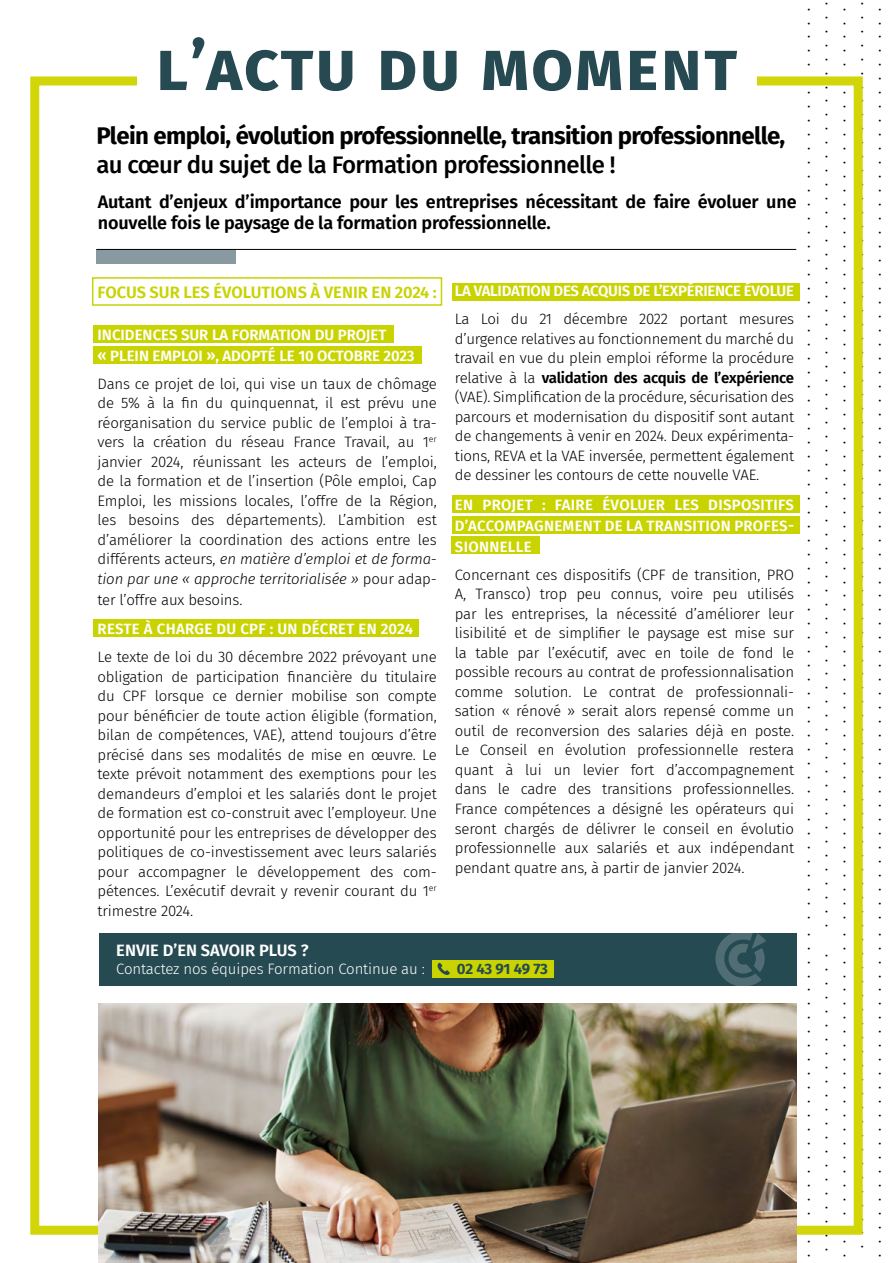
<style>
.page{position:relative;width:893px;height:1263px;background:#fff}
.page>*{position:absolute;margin:0;border:0;box-sizing:border-box;transform-origin:0 0}
.t1{font:700 69px "Fira Sans";letter-spacing:.03em;color:#274a52}
.t2{font:700 24px "Fira Sans";letter-spacing:-.025em;color:#000}
.t3{font:500 24px "Fira Sans";letter-spacing:-.025em;color:#000}
.t4{font:600 18px/21px "Fira Sans";letter-spacing:-.01em;color:#000}
.t5{font:600 16.5px "Fira Sans";color:#c8d300}
.t6{font:600 16.5px "Fira Sans";color:#fff}
.t7{font:300 15px/19.5px "Fira Sans";letter-spacing:-.01em;color:#000;text-align:justify}
.t8{font:600 15px/21px "Fira Sans";color:#fff}
.t9{font:600 15px "Fira Sans";letter-spacing:-.02em;color:#fff}
.t10{font:300 15px "Fira Sans";letter-spacing:-.01em;color:#fff}
.t11{font:600 15px "Fira Sans";letter-spacing:.02em;color:#fff}
.t12{font:700 15px "Fira Sans";letter-spacing:-.025em;color:#264a52}
.t13{font:700 12.45px/17.7px "Minion Pro";color:#000}
.s1{font-style:italic}
.s2{font-weight:600}
</style>
<div class="page">
<div style="left:99px;top:933px;width:697px;height:53px;background:#264a52"></div>
<div style="left:30px;top:76px;width:833px;height:1159px;border:9px solid #d2d608"></div>
<div style="left:137px;top:45px;width:619px;height:67px;background:#fff"></div>
<img style="left:99px;top:1003px;width:697px;height:260px">
<div style="left:92px;top:277px;width:350px;height:29px;border:2px solid #c8d300"></div>
<div style="left:93px;top:325px;width:300px;height:18px;background:#c8d300"></div>
<div style="left:452px;top:496px;width:347px;height:17px;background:#c8d300"></div>
<div style="left:452px;top:283px;width:347px;height:17px;background:#c8d300"></div>
<div style="left:93px;top:619px;width:325px;height:18px;background:#c8d300"></div>
<div style="left:432px;top:960px;width:122px;height:18px;background:#c8d300"></div>
<div style="left:93px;top:346px;width:329px;height:17px;background:#c8d300"></div>
<div style="left:452px;top:516px;width:347px;height:18px;background:#c8d300"></div>
<div style="left:452px;top:536px;width:88px;height:18px;background:#c8d300"></div>
<div style="left:96px;top:249px;width:140px;height:15px;background:#8899a0"></div>
<hr style="left:96px;top:249px;width:700px;height:1px;background:#000">
<svg style="left:437px;top:963px;width:13px;height:12px"></svg>
<svg style="left:715px;top:933px;width:51px;height:53px"></svg>
<h1 class="t1" style="left:156px;top:8px;width:583px">l’actu du moment</h1>
<h2 class="t2" style="left:96px;top:115px;width:690px">Plein emploi, évolution professionnelle, transition professionnelle,</h2>
<h2 class="t3" style="left:96px;top:145px;width:521px">au cœur du sujet de la Formation professionnelle !</h2>
<p class="t4" style="left:98px;top:190px;width:700px">Autant d’enjeux d’importance pour les entreprises nécessitant de faire évoluer une nouvelle fois le paysage de la formation professionnelle.</p>
<p class="t5" style="left:98px;top:278px;width:341px">FOCUS SUR LES ÉVOLUTIONS À VENIR EN 2024 :</p>
<p class="t8" style="left:97px;top:323px;width:319px">INCIDENCES SUR LA FORMATION DU PROJET<br>« PLEIN EMPLOI », ADOPTÉ LE 10 OCTOBRE 2023</p>
<p class="t7" style="left:97px;top:374px;width:341px">Dans ce projet de loi, qui vise un taux de chômage de 5% à la fin du quinquennat, il est prévu une réorganisation du service public de l’emploi à tra&shy;vers la création du réseau France Travail, au 1<sup>er </sup>janvier 2024, réunissant les acteurs de l’emploi, de la formation et de l’insertion (Pôle emploi, Cap Emploi, les missions locales, l’offre de la Région, les besoins des départements). L’ambition est d’améliorer la coordination des actions entre les différents acteurs, <span class="s1">en matière d’emploi et de forma&shy;tion par une « approche territorialisée »</span> pour adap-</p>
<p class="t7" style="left:97px;top:590px;width:146px">ter l’offre aux besoins.</p>
<p class="t11" style="left:98px;top:617px;width:317px">RESTE À CHARGE DU CPF : UN DÉCRET EN 2024</p>
<p class="t7" style="left:97px;top:647px;width:341px">Le texte de loi du 30 décembre 2022 prévoyant une obligation de participation financière du titulaire du CPF lorsque ce dernier mobilise son compte pour bénéficier de toute action éligible (formation, bilan de compétences, VAE), attend toujours d’être précisé dans ses modalités de mise en œuvre. Le texte prévoit notamment des exemptions pour les demandeurs d’emploi et les salariés dont le projet de formation est co-construit avec l’employeur. Une opportunité pour les entreprises de développer des politiques de co-investissement avec leurs salariés pour accompagner le développement des com&shy;pétences. L’exécutif devrait y revenir courant du 1<sup>er </sup>trimestre 2024.</p>
<p class="t9" style="left:455px;top:279px;width:341px">LA VALIDATION DES ACQUIS DE L’EXPÉRIENCE ÉVOLUE</p>
<p class="t7" style="left:455px;top:309px;width:341px">La Loi du 21 décembre 2022 portant mesures d’urgence relatives au fonctionnement du marché du travail en vue du plein emploi réforme la procédure relative à la <span class="s2">validation des acquis de l’expérience </span>(VAE). Simplification de la procédure, sécurisation des parcours et modernisation du dispositif sont autant de changements à venir en 2024. Deux expérimenta&shy;tions, REVA et la VAE inversée, permettent également de dessiner les contours de cette nouvelle VAE.</p>
<p class="t8" style="left:455px;top:493px;width:341px;text-align:justify">EN PROJET : FAIRE ÉVOLUER LES DISPOSITIFS D’ACCOMPAGNEMENT DE LA TRANSITION PROFES-SIONNELLE</p>
<p class="t7" style="left:455px;top:565px;width:341px">Concernant ces dispositifs (CPF de transition, PRO A, Transco) trop peu connus, voire peu utilisés par les entreprises, la nécessité d’améliorer leur lisibilité et de simplifier le paysage est mise sur la table par l’exécutif, avec en toile de fond le possible recours au contrat de professionnalisation comme solution. Le contrat de professionnali&shy;sation « rénové » serait alors repensé comme un outil de reconversion des salaries déjà en poste.<br>Le Conseil en évolution professionnelle restera quant à lui un levier fort d’accompagnement dans le cadre des transitions professionnelles.<br>France compétences a désigné les opérateurs qui seront chargés de délivrer le conseil en évolutio professionnelle aux salariés et aux indépendant pendant quatre ans, à partir de janvier 2024.</p>
<p class="t6" style="left:116px;top:937px;width:194px">ENVIE D’EN SAVOIR PLUS ?</p>
<p class="t10" style="left:116px;top:958px;width:310px">Contactez nos équipes Formation Continue au :</p>
<p class="t12" style="left:457px;top:956px;width:93px">02 43 91 49 73</p>
<p class="t13" style="left:839px;top:2px;width:927px;rotate:90deg">. . . . . . . . . . . . . . . . . . . . . . . . . . . . . . . . . . . . . . . . . . . . . . . . . . . . . . . . . . . . . . . . . . .</p>
<p class="t13" style="left:839px;top:8px;width:1251px;text-indent:947px;rotate:90deg">. . . . . . . . . . . . . . . . . . . . . .<br>. . . . . . . . . . . . . . . . . . . . . . . . . . . . . . . . . . . . . . . . . . . . . . . . . . . . . . . . . . . . . . . . . . . . . . . . . . . . . . . . . . . . . . . . . .</p>
<p class="t13" style="left:857px;top:8px;width:1251px;rotate:90deg">. . . . . . . . . . . . . . . . . . . . . . . . . . . . . . . . . . . . . . . . . . . . . . . . . . . . . . . . . . . . . . . . . . . . . . . . . . . . . . . . . . . . . . . . . .</p>
<p class="t13" style="left:874px;top:2px;width:1248px;rotate:90deg">. . . . . . . . . . . . . . . . . . . . . . . . . . . . . . . . . . . . . . . . . . . . . . . . . . . . . . . . . . . . . . . . . . . . . . . . . . . . . . . . . . . . . . . . . .</p>
<p class="t13" style="left:892px;top:8px;width:1251px;rotate:90deg">. . . . . . . . . . . . . . . . . . . . . . . . . . . . . . . . . . . . . . . . . . . . . . . . . . . . . . . . . . . . . . . . . . . . . . . . . . . . . . . . . . . . . . . . . .</p>
</div>
